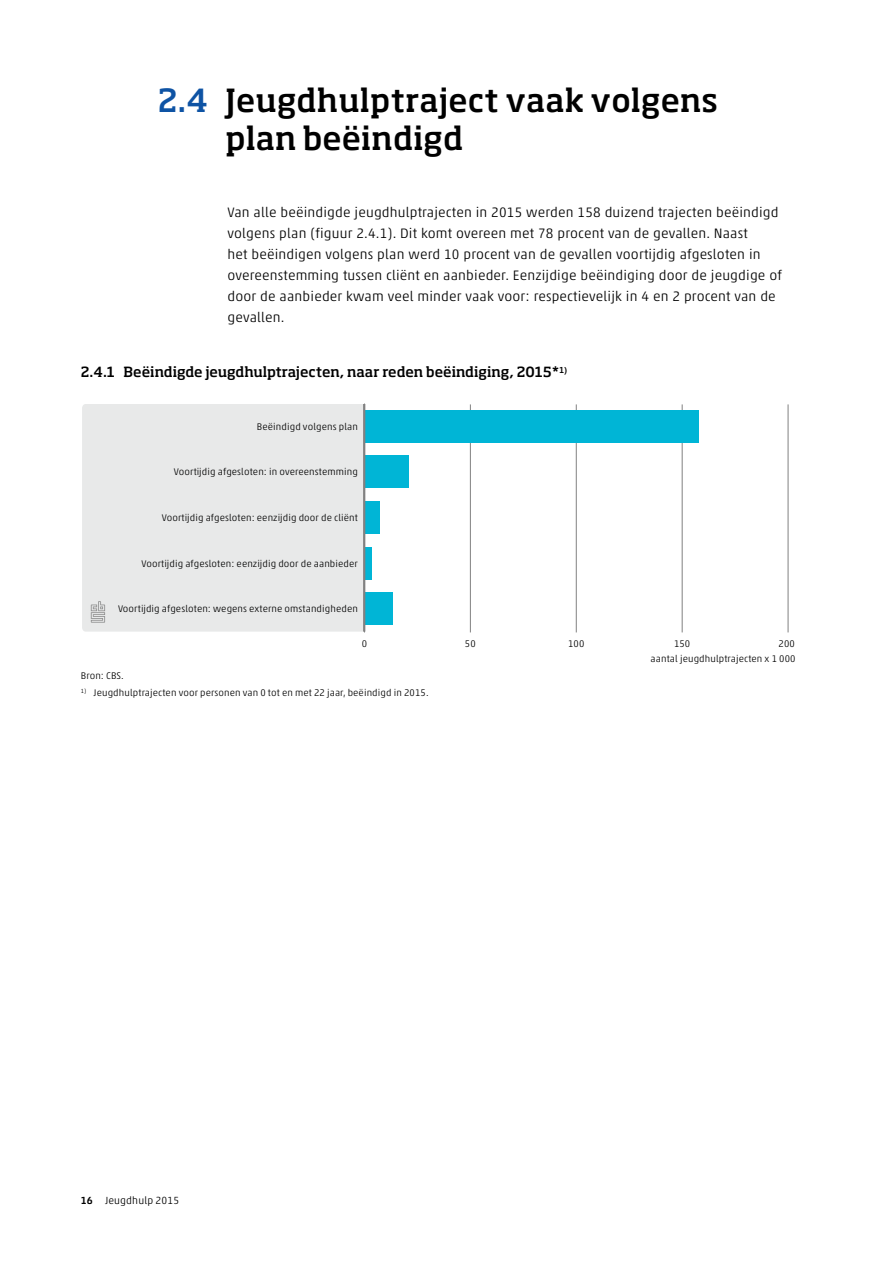
<style>
.page{position:relative;width:893px;height:1263px;background:#fff}
.page>*{position:absolute;margin:0;border:0;box-sizing:border-box;transform-origin:0 0}
.t1{font:500 31.5px/37.5px "Soho Pro";letter-spacing:.005em;color:#000}
.t2{font:300 13.8px/21px "Akko Pro";letter-spacing:.01em;color:#000}
.t3{font:500 13.8px "Soho Pro";color:#000}
.t4{font:300 10.5px "Akko Pro";letter-spacing:.01em;color:#000}
.t5{font:300 9.75px "Akko Pro";letter-spacing:.01em;color:#000}
.s1{color:#0e53a4}
.s2{font-weight:500}
</style>
<div class="page">
<div style="left:82px;top:404px;width:281px;height:228px;background:#e8e9e9"></div>
<svg style="left:91px;top:601px;width:14px;height:22px"></svg>
<hr style="left:470px;top:404px;width:1px;height:228px;background:#818181">
<hr style="left:576px;top:404px;width:1px;height:228px;background:#818181">
<hr style="left:682px;top:404px;width:1px;height:228px;background:#818181">
<hr style="left:788px;top:404px;width:1px;height:228px;background:#818181">
<div style="left:364px;top:410px;width:335px;height:33px;background:#00b5d6"></div>
<div style="left:364px;top:456px;width:45px;height:32px;background:#00b5d6"></div>
<div style="left:364px;top:501px;width:16px;height:33px;background:#00b5d6"></div>
<svg style="left:365px;top:547px;width:7px;height:33px"></svg>
<div style="left:364px;top:592px;width:29px;height:33px;background:#00b5d6"></div>
<hr style="left:363px;top:404px;width:2px;height:228px;background:#818181">
<h1 class="t1" style="left:225px;top:80px;width:494px;text-indent:-68px"><span class="s1">2.4</span> Jeugdhulptraject vaak volgens plan beëindigd</h1>
<p class="t2" style="left:227px;top:202px;width:556px">Van alle beëindigde jeugdhulptrajecten in 2015 werden 158 duizend trajecten beëindigd volgens plan (figuur 2.4.1). Dit komt overeen met 78 procent van de gevallen. Naast<br>het beëindigen volgens plan werd 10 procent van de gevallen voortijdig afgesloten in overeenstemming tussen cliënt en aanbieder. Eenzijdige beëindiging door de jeugdige of door de aanbieder kwam veel minder vaak voor: respectievelijk in 4 en 2 procent van de gevallen.</p>
<p class="t3" style="left:81px;top:362px;width:488px">2.4.1 Beëindigde jeugdhulptrajecten, naar reden beëindiging, 2015*<sup>1)</sup></p>
<p class="t5" style="left:257px;top:420px;width:103px">Beëindigd volgens plan</p>
<p class="t5" style="left:174px;top:466px;width:185px">Voortĳdig afgesloten: in overeenstemming</p>
<p class="t5" style="left:162px;top:512px;width:198px">Voortĳdig afgesloten: eenzĳdig door de cliënt</p>
<p class="t5" style="left:141px;top:557px;width:218px">Voortĳdig afgesloten: eenzĳdig door de aanbieder</p>
<p class="t5" style="left:118px;top:603px;width:241px">Voortĳdig afgesloten: wegens externe omstandigheden</p>
<p class="t5" style="left:362px;top:637px;width:7px">0</p>
<p class="t5" style="left:465px;top:637px;width:12px">50</p>
<p class="t5" style="left:568px;top:637px;width:18px">100</p>
<p class="t5" style="left:674px;top:637px;width:18px">150</p>
<p class="t5" style="left:779px;top:637px;width:18px">200</p>
<p class="t5" style="left:81px;top:669px;width:45px">Bron: CBS.</p>
<p class="t5" style="left:81px;top:687px;width:349px"><sup>1)</sup> Jeugdhulptrajecten voor personen van 0 tot en met 22 jaar, beëindigd in 2015.</p>
<p class="t4" style="left:81px;top:1194px;width:100px"><span class="s2">16</span> Jeugdhulp 2015</p>
<p class="t5" style="left:651px;top:652px;width:146px">aantal jeugdhulptrajecten x 1 000</p>
</div>
